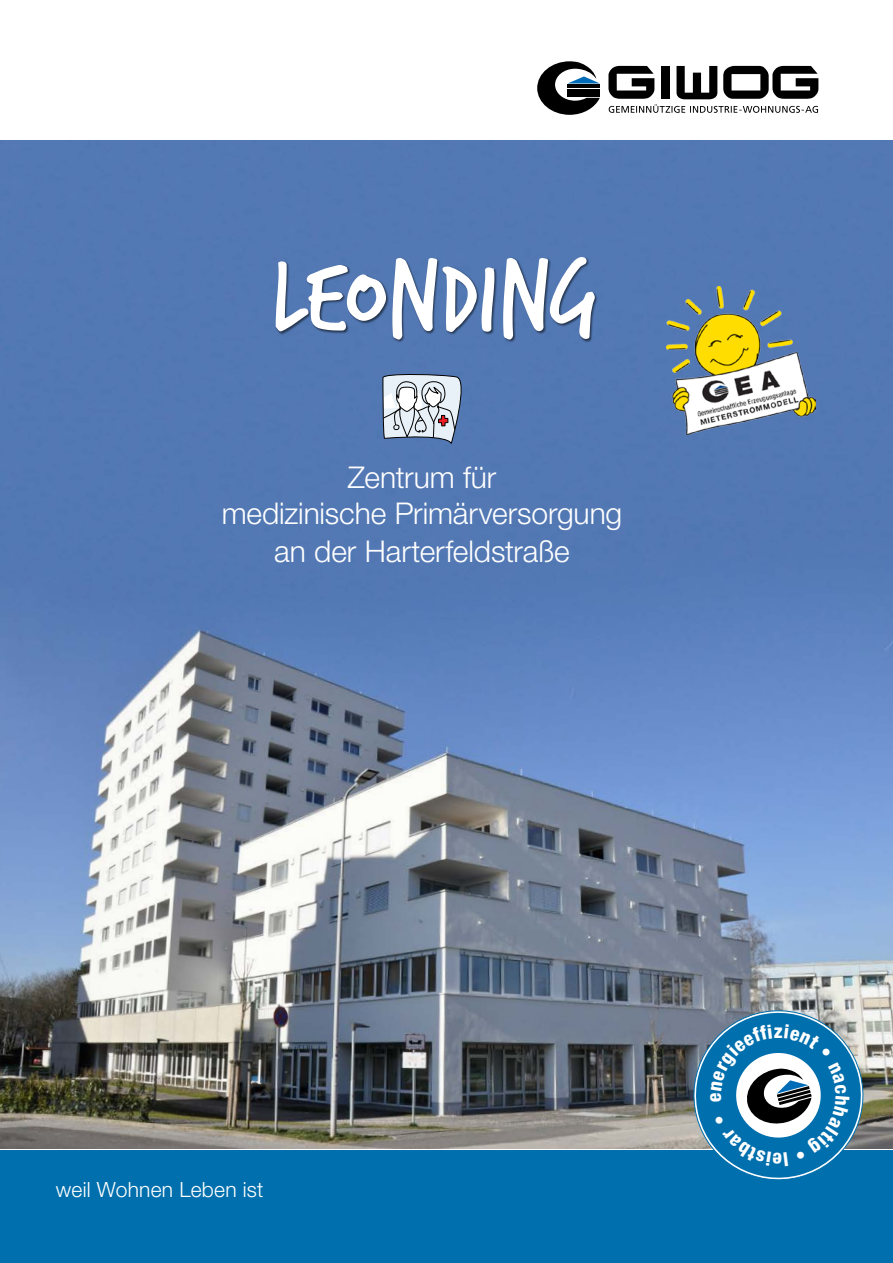
<style>
.page{position:relative;width:893px;height:1263px;background:#fff}
.page>*{position:absolute;margin:0;border:0;box-sizing:border-box;transform-origin:0 0}
.t1{font:109.65px "Trash Hand";letter-spacing:.005em;color:#fff}
.t2{font:300 30px/36.8px "Helvetica Neue";letter-spacing:-.005em;color:#fff;text-align:center}
.t3{font:300 21px "Helvetica Neue";letter-spacing:.01em;color:#fff}
.t4{font:800 condensed 19.35px "Helvetica Neue";color:#fff}
</style>
<div class="page">
<img style="left:0;top:140px;width:893px;height:1008px">
<div style="left:0;top:1150px;width:893px;height:113px;background:#006fad"></div>
<svg style="left:537px;top:61px;width:63px;height:54px"></svg>
<svg style="left:608px;top:66px;width:210px;height:47px"></svg>
<div style="left:275px;top:257px;width:323px;height:85px;background:#000;opacity:.55"></div>
<svg style="left:382px;top:373px;width:88px;height:71px;background:#aab6c7"></svg>
<img style="left:666px;top:286px;width:149px;height:148px">
<svg style="left:685px;top:1001px;width:187px;height:179px"></svg>
<h1 class="t1" style="left:273px;top:244px;width:327px">LEONDING</h1>
<p class="t2" style="left:222px;top:458px;width:402px">Zentrum für<br>medizinische Primärversorgung an der Harterfeldstraße</p>
<p class="t3" style="left:56px;top:1176px;width:209px">weil Wohnen Leben ist</p>
<p class="t4" style="left:774px;top:1019px;width:11px">z</p>
</div>
